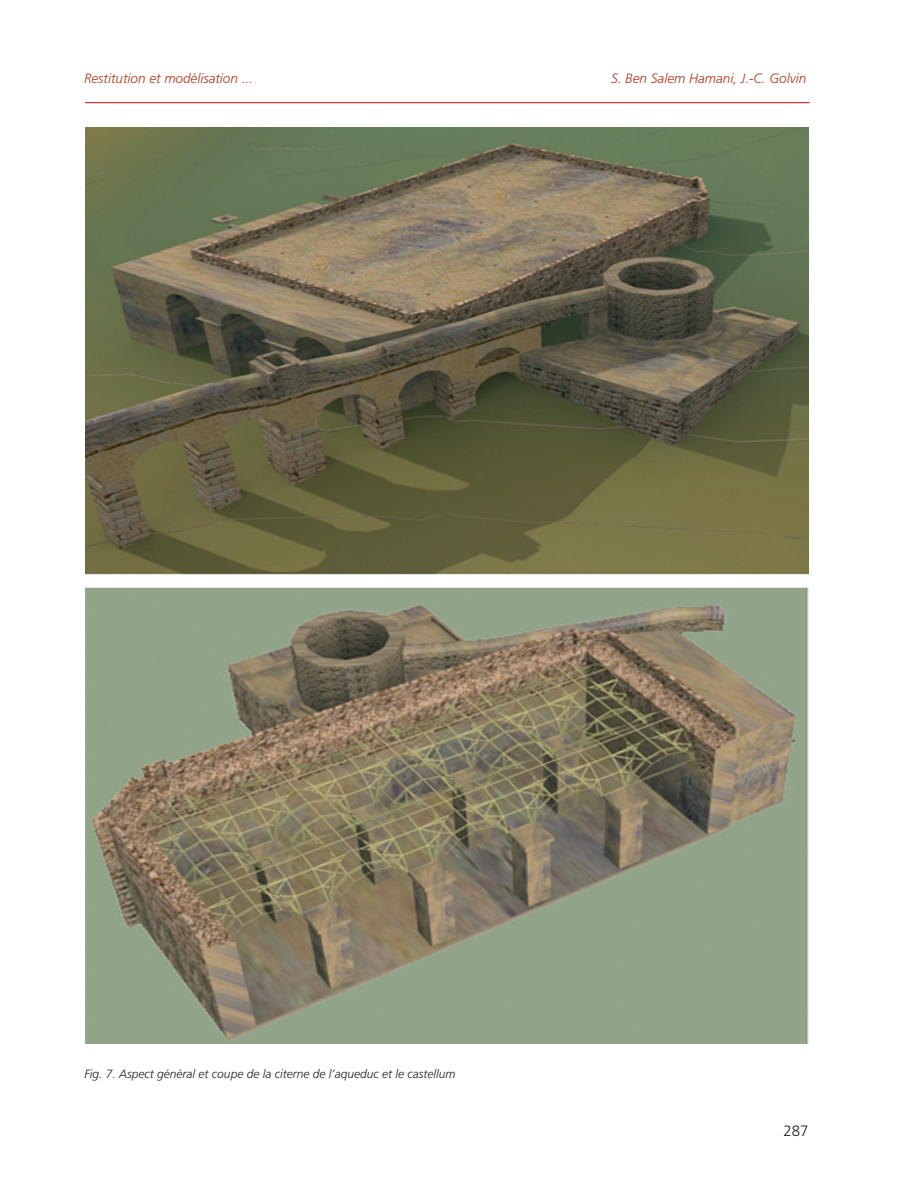
<style>
.page{position:relative;width:915px;height:1191px;background:#fff}
.page>*{position:absolute;margin:0;border:0;box-sizing:border-box;transform-origin:0 0}
.t1{font:300 15px "Frutiger";color:#231f20}
.t2{font:italic 300 13.5px "Frutiger";color:#ad371a}
.légende{font:italic 300 12px "Frutiger";color:#231f20}
</style>
<div class="page">
<hr style="left:85px;top:102px;width:724px;height:1px;background:#d1232a">
<img style="left:85px;top:128px;width:723px;height:915px">
<p class="t2" style="left:84px;top:70px;width:170px">Restitution et modélisation ...</p>
<p class="t2" style="left:610px;top:70px;width:197px">S. Ben Salem Hamani, J.-C. Golvin</p>
<p class="légende" style="left:84px;top:1066px;width:372px">Fig. 7. Aspect général et coupe de la citerne de l’aqueduc et le castellum</p>
<p class="t1" style="left:783px;top:1122px;width:27px">287</p>
</div>
